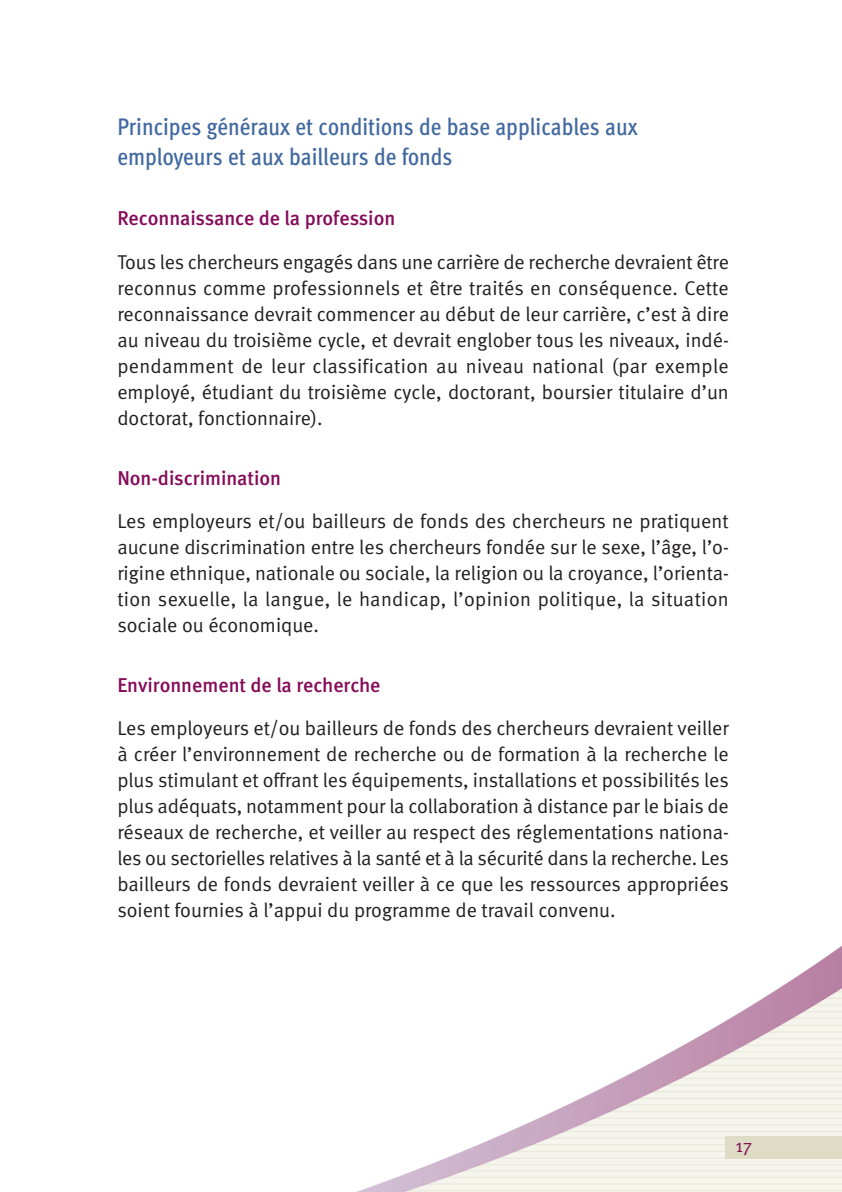
<style>
.page{position:relative;width:842px;height:1192px;background:#fff}
.page>*{position:absolute;margin:0;border:0;box-sizing:border-box;transform-origin:0 0}
.t1{font:500 24px/30px "Meta Cond";color:#4269a0}
.t2{font:20px/26px "Meta Normal";color:#231f20;text-align:justify}
.t3{font:500 20px "Meta";color:#840c5a}
.t4{font:18px "Meta Normal";color:#840c5a}
</style>
<div class="page">
<svg style="left:359px;top:945px;width:483px;height:246px"></svg>
<p class="t1" style="left:117px;top:114px;width:522px">Principes généraux et conditions de base applicables aux employeurs et aux bailleurs de fonds</p>
<p class="t3" style="left:117px;top:211px;width:279px">Reconnaissance de la profession</p>
<p class="t2" style="left:117px;top:250px;width:613px">Tous les chercheurs engagés dans une carrière de recherche devraient être reconnus comme professionnels et être traités en conséquence. Cette reconnaissance devrait commencer au début de leur carrière, c’est à dire au niveau du troisième cycle, et devrait englober tous les niveaux, indé&shy;pendamment de leur classification au niveau national (par exemple employé, étudiant du troisième cycle, doctorant, boursier titulaire d’un doctorat, fonctionnaire).</p>
<p class="t3" style="left:117px;top:470px;width:165px">Non-discrimination</p>
<p class="t2" style="left:117px;top:509px;width:613px">Les employeurs et/ou bailleurs de fonds des chercheurs ne pratiquent aucune discrimination entre les chercheurs fondée sur le sexe, l’âge, l’o&shy;rigine ethnique, nationale ou sociale, la religion ou la croyance, l’orienta&shy;tion sexuelle, la langue, le handicap, l’opinion politique, la situation sociale ou économique.</p>
<p class="t3" style="left:117px;top:677px;width:265px">Environnement de la recherche</p>
<p class="t2" style="left:117px;top:716px;width:613px">Les employeurs et/ou bailleurs de fonds des chercheurs devraient veiller à créer l’environnement de recherche ou de formation à la recherche le plus stimulant et offrant les équipements, installations et possibilités les plus adéquats, notamment pour la collaboration à distance par le biais de réseaux de recherche, et veiller au respect des réglementations nationa&shy;les ou sectorielles relatives à la santé et à la sécurité dans la recherche. Les bailleurs de fonds devraient veiller à ce que les ressources appropriées soient fournies à l’appui du programme de travail convenu.</p>
<p class="t4" style="left:735px;top:1138px;width:18px">17</p>
</div>
